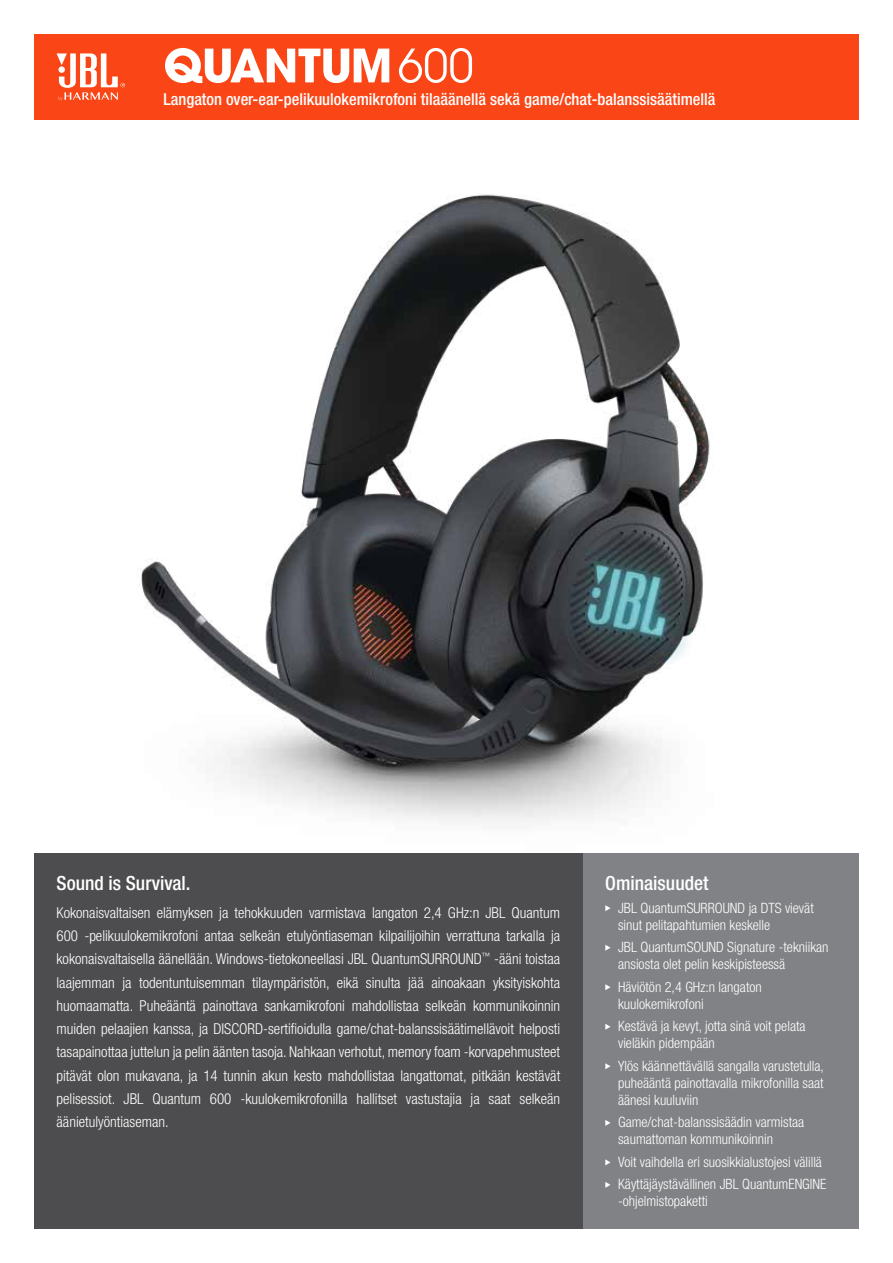
<style>
.page{position:relative;width:893px;height:1263px;background:#fff}
.page>*{position:absolute;margin:0;border:0;box-sizing:border-box;transform-origin:0 0}
.t1{font:700 50.7px "Avant Gard Goth EF";color:#fff}
.t2{font:500 condensed 19.5px "Helvetica Neue LT Pro";color:#fff}
.t3{font:500 condensed 16.5px "Helvetica Neue LT Pro";color:#fff}
.t4{font:300 condensed 15px/23.2px "Helvetica Neue LT Pro";color:#fff;text-align:justify}
.t5{font:300 condensed 14.25px/17.1px "Helvetica Neue LT Pro";color:#fff}
.s1{font-weight:400}
</style>
<div class="page">
<img style="left:34px;top:119px;width:822px;height:735px">
<div style="left:34px;top:34px;width:825px;height:85px;background:#fa4616"></div>
<svg style="left:57px;top:53px;width:68px;height:48px"></svg>
<div style="left:583px;top:854px;width:276px;height:375px;background:#808285"></div>
<svg style="left:605px;top:905px;width:5px;height:6px"></svg>
<svg style="left:605px;top:945px;width:5px;height:6px"></svg>
<svg style="left:605px;top:984px;width:5px;height:6px"></svg>
<svg style="left:605px;top:1024px;width:5px;height:6px"></svg>
<svg style="left:605px;top:1063px;width:5px;height:6px"></svg>
<svg style="left:605px;top:1120px;width:5px;height:6px"></svg>
<svg style="left:605px;top:1159px;width:5px;height:6px"></svg>
<svg style="left:605px;top:1182px;width:5px;height:6px"></svg>
<div style="left:34px;top:854px;width:549px;height:375px;background:#4d4d4f"></div>
<h1 class="t1" style="left:163px;top:35px;width:312px">QUANTUM <span class="s1">600</span></h1>
<p class="t3" style="left:163px;top:89px;width:553px">Langaton over-ear-pelikuulokemikrofoni tilaäänellä sekä game/chat-balanssisäätimellä</p>
<h2 class="t2" style="left:57px;top:872px;width:136px">Sound is Survival.</h2>
<p class="t4" style="left:57px;top:901px;width:505px">Kokonaisvaltaisen elämyksen ja tehokkuuden varmistava langaton 2,4 GHz:n JBL Quantum 600 -pelikuulokemikrofoni antaa selkeän etulyöntiaseman kilpailijoihin verrattuna tarkalla ja kokonaisvaltaisella äänellään. Windows-tietokoneellasi JBL QuantumSURROUND<sup>™</sup> -ääni toistaa laajemman ja todentuntuisemman tilaympäristön, eikä sinulta jää ainoakaan yksityiskohta huomaamatta. Puheääntä painottava sankamikrofoni mahdollistaa selkeän kommunikoinnin muiden pelaajien kanssa, ja DISCORD-sertifioidulla game/chat-balanssisäätimellävoit helposti tasapainottaa juttelun ja pelin äänten tasoja. Nahkaan verhotut, memory foam -korvapehmusteet pitävät olon mukavana, ja 14 tunnin akun kesto mahdollistaa langattomat, pitkään kestävät pelisessiot. JBL Quantum 600 -kuulokemikrofonilla hallitset vastustajia ja saat selkeän äänietulyöntiaseman.</p>
<h2 class="t2" style="left:605px;top:872px;width:105px">Ominaisuudet</h2>
<p class="t5" style="left:618px;top:899px;width:197px">JBL QuantumSURROUND ja DTS vievät sinut pelitapahtumien keskelle</p>
<p class="t5" style="left:618px;top:938px;width:212px">JBL QuantumSOUND Signature -tekniikan ansiosta olet pelin keskipisteessä</p>
<p class="t5" style="left:618px;top:978px;width:145px">Häviötön 2,4 GHz:n langaton kuulokemikrofoni</p>
<p class="t5" style="left:618px;top:1017px;width:189px">Kestävä ja kevyt, jotta sinä voit pelata vieläkin pidempään</p>
<p class="t5" style="left:618px;top:1057px;width:207px;text-align:justify">Ylös käännettävällä sangalla varustetulla, puheääntä painottavalla mikrofonilla saat äänesi kuuluviin</p>
<p class="t5" style="left:618px;top:1114px;width:188px">Game/chat-balanssisäädin varmistaa saumattoman kommunikoinnin</p>
<p class="t5" style="left:618px;top:1150px;width:210px;line-height:22.4px">Voit vaihdella eri suosikkialustojesi välillä<br>Käyttäjäystävällinen JBL QuantumENGINE</p>
<p class="t5" style="left:618px;top:1193px;width:91px">-ohjelmistopaketti</p>
</div>
